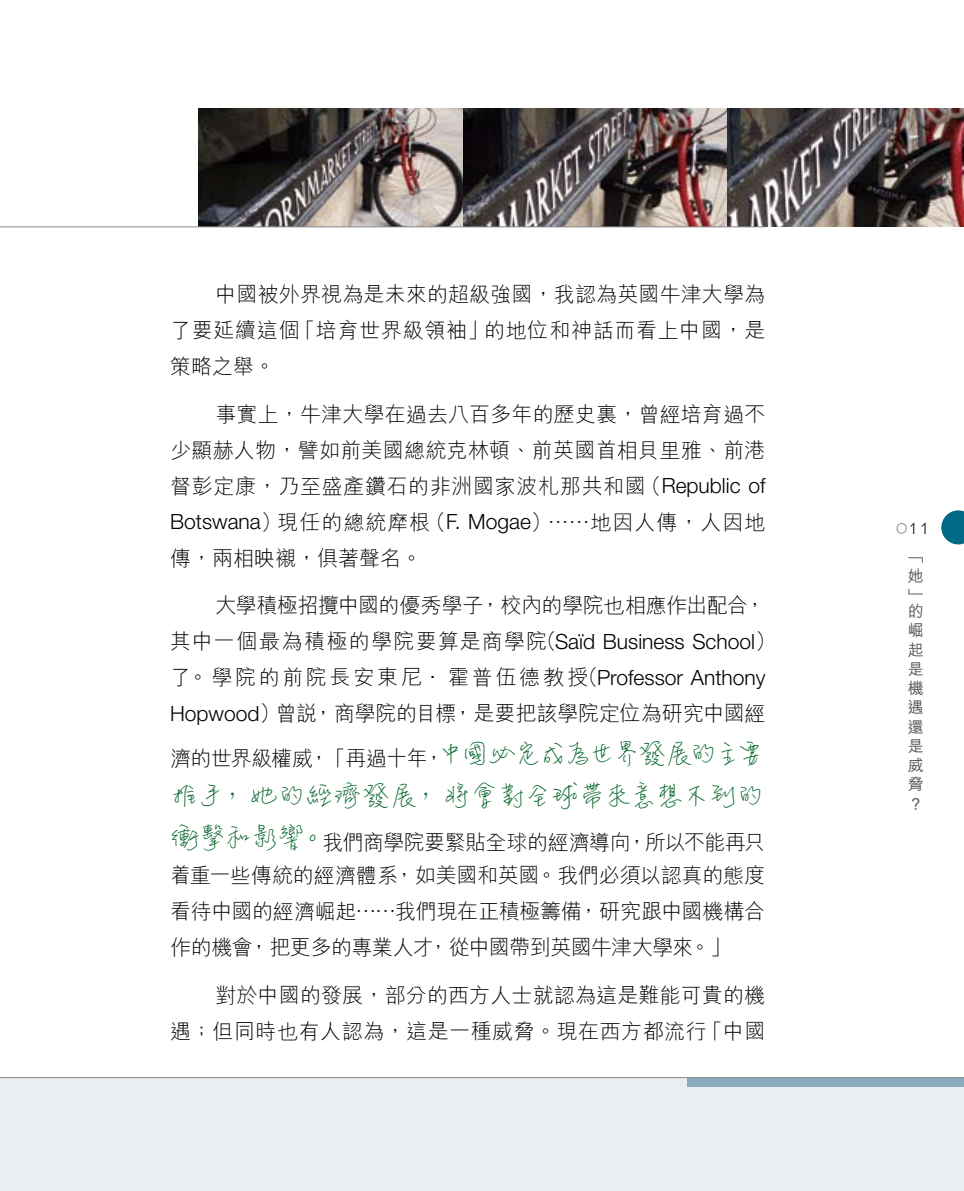
<style>
.page{position:relative;width:964px;height:1191px;background:#fff}
.page>*{position:absolute;margin:0;border:0;box-sizing:border-box;transform-origin:0 0}
.t1{font:300 30px "M Ling Wai FHK";letter-spacing:-.09em;color:#006328}
.t2{font:300 21px/36px "M Hei HK";letter-spacing:.005em;color:#000;text-align:justify}
.t3{font:300 21px/32.8px "M Hei HK";letter-spacing:-.02em;color:#000}
.t4{font:300 21px/36px "M Hei HK";letter-spacing:-.015em;color:#000}
.t5{font:300 21px "M Hei HK";letter-spacing:-.025em;color:#000}
.t6{font:500 16px/19.2px "M Hei HK";color:#595757;text-align:justify}
.t7{font:300 16px "Lithos Pro";color:#000}
.s1{font-family:"Helvetica Neue"}
.s2{font-family:"M Ling Wai FHK";font-size:30px;color:#006328}
.s3{color:#898989}
</style>
<div class="page">
<svg style="left:941px;top:510px;width:23px;height:34px"></svg>
<img style="left:198px;top:108px;width:766px;height:118px">
<div style="left:0;top:1077px;width:964px;height:114px;background:#e9eef2"></div>
<hr style="left:0;top:226px;width:765px;height:1px;background:#898989">
<div style="left:687px;top:1077px;width:277px;height:9px;background:#8baabc"></div>
<hr style="left:0;top:1077px;width:964px;height:1px;background:#898989">
<p class="t2" style="left:170px;top:276px;width:597px;text-indent:45px">中國被外界視為是未來的超級強國，我認為英國牛津大學為了要延續這個「培育世界級領袖」的地位和神話而看上中國，是策略之舉。</p>
<p class="t2" style="left:170px;top:395px;width:597px;text-indent:45px">事實上，牛津大學在過去八百多年的歷史裏，曾經培育過不少顯赫人物，譬如前美國總統克林頓、前英國首相貝里雅、前港督彭定康，乃至盛產鑽石的非洲國家波札那共和國（<span class="s1">Republic of Botswana</span>）現任的總統犘根（<span class="s1">F. Mogae</span>）⋯⋯地因人傳，人因地傳，兩相映襯，俱著聲名。</p>
<p class="t2" style="left:170px;top:586px;width:607px;text-align:left;text-indent:45px">大學積極招攬中國的優秀學子，校內的學院也相應作出配合，其中一個最為積極的學院要算是商學院（<span class="s1">Saïd Business School</span>）了。學院的前院長安東尼 ·霍普伍德教授（<span class="s1">Professor Anthony Hopwood</span>）曾說，商學院的目標，是要把該學院定位為研究中國經</p>
<p class="t5" style="left:170px;top:744px;width:597px">濟的世界級權威，「再過十年，<span class="s2">中國必定成為世界發展的主要</span></p>
<h1 class="t1" style="left:170px;top:775px;width:597px">推手，她的經濟發展，將會對全球帶來意想不到的</h1>
<p class="t3" style="left:170px;top:825px;width:597px"><span class="s2">衝擊和影響。</span>我們商學院要緊貼全球的經濟導向，所以不能再只着重一些傳統的經濟體系，如美國和英國。我們必須以認真的態度</p>
<p class="t4" style="left:170px;top:892px;width:597px">看待中國的經濟崛起⋯⋯我們現在正積極籌備，研究跟中國機構合作的機會，把更多的專業人才，從中國帶到英國牛津大學來。」</p>
<p class="t2" style="left:170px;top:976px;width:597px;text-align:right">對於中國的發展，部分的西方人士就認為這是難能可貴的機<br>遇；但同時也有人認為，這是一種威脅。現在西方都流行「中國</p>
<p class="t7" style="left:896px;top:519px;width:35px"><span class="s3">0</span>11</p>
<p class="t6" style="left:908px;top:546px;width:17px">「她」</p>
<p class="t6" style="left:908px;top:600px;width:17px">的崛起是機遇還是威脅？</p>
</div>
